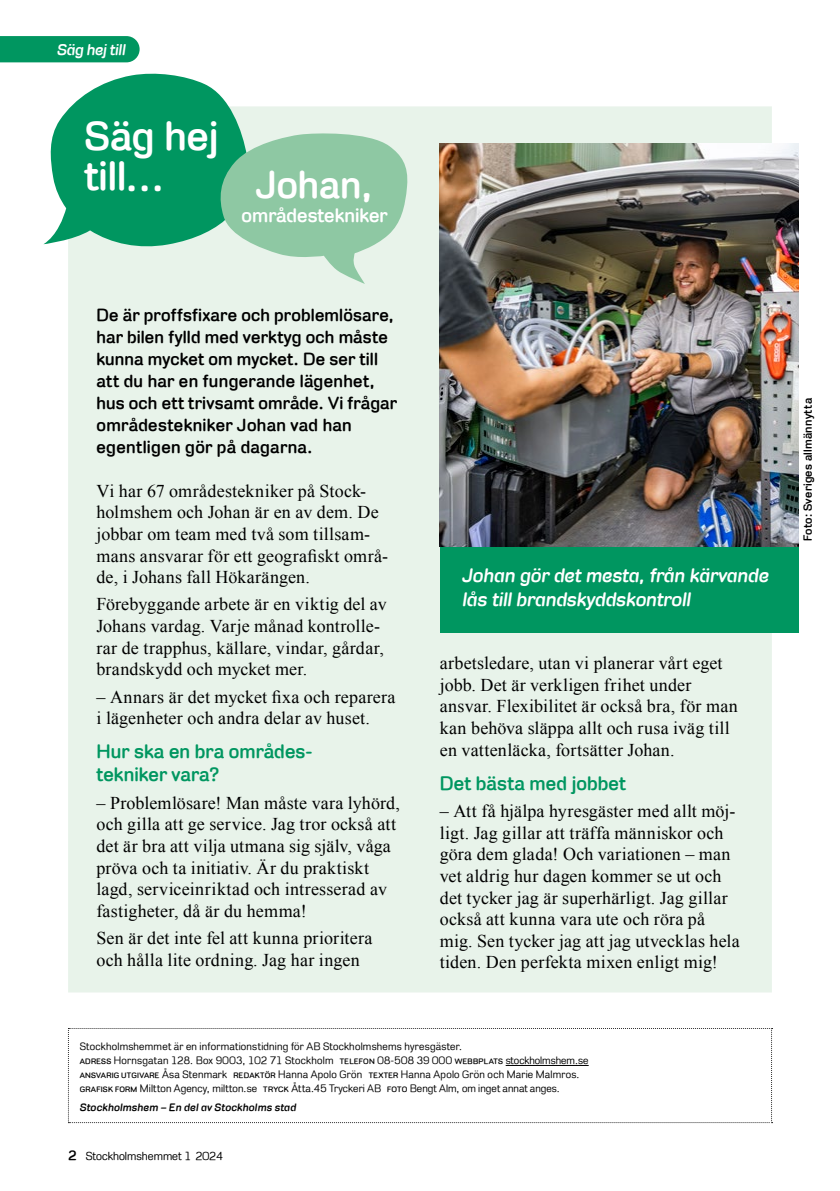
<style>
.page{position:relative;width:840px;height:1191px;background:#fff}
.page>*{position:absolute;margin:0;border:0;box-sizing:border-box;transform-origin:0 0}
.t1{font:700 42px/40px "Stockholm Runt";color:#fff}
.t2{font:700 40px "Stockholm Runt";color:#fff}
.t3{font:italic 700 20px/24px "Stockholm Runt";color:#fff}
.t4{font:700 20px/23px "Stockholm Runt";letter-spacing:.005em;color:#009660}
.t5{font:700 20px "Stockholm Runt";color:#fff}
.t6{font:18px/21.6px "Times New Roman";letter-spacing:.01em;color:#000}
.t7{font:700 18px/22px "Stockholm Runt";letter-spacing:.015em;color:#000}
.t8{font:italic 700 16px "Stockholm Runt";letter-spacing:-.005em;color:#fff}
.t9{font:700 12px "Stockholm Runt";letter-spacing:.02em;color:#000}
.t10{font:12px "Stockholm Runt";color:#000}
.t11{font:11px/14px "Stockholm Runt";letter-spacing:.02em;color:#000}
.t12{font:italic 700 11px "Stockholm Runt";letter-spacing:.02em;color:#000}
.s1{font-weight:700;font-size:8px}
.s2{font-weight:700;font-size:14px}
</style>
<div class="page">
<div style="left:68px;top:106px;width:703px;height:886px;background:#e8f3ea"></div>
<svg style="left:43px;top:73px;width:365px;height:211px;background:#84c9ab"></svg>
<div style="left:439px;top:546px;width:359px;height:86px;background:#009660"></div>
<img style="left:439px;top:143px;width:359px;height:403px">
<svg style="left:68px;top:1028px;width:704px;height:95px"></svg>
<hr style="left:505px;top:1065px;width:83px;height:1px;background:#000">
<div style="left:0;top:36px;width:139px;height:26px;background:#009660"></div>
<p class="t8" style="left:57px;top:41px;width:70px">Säg hej till</p>
<h1 class="t1" style="left:84px;top:115px;width:135px">Säg hej till…</h1>
<h2 class="t2" style="left:256px;top:162px;width:118px">Johan,</h2>
<p class="t5" style="left:241px;top:204px;width:147px">områdestekniker</p>
<p class="t7" style="left:96px;top:304px;width:302px">De är proffsfixare och problemlösare, har bilen fylld med verktyg och måste kunna mycket om mycket. De ser till att du har en fungerande lägenhet, hus och ett trivsamt område. Vi frågar områdestekniker Johan vad han egentligen gör på dagarna.</p>
<p class="t6" style="left:96px;top:479px;width:293px">Vi har 67 områdestekniker på Stock&shy;holmshem och Johan är en av dem. De jobbar om team med två som tillsam&shy;mans ansvarar för ett geografiskt områ&shy;de, i Johans fall Hökarängen.</p>
<p class="t6" style="left:96px;top:593px;width:292px">Förebyggande arbete är en viktig del av Johans vardag. Varje månad kontrolle&shy;rar de trapphus, källare, vindar, gårdar, brandskydd och mycket mer.</p>
<p class="t6" style="left:96px;top:685px;width:300px">– Annars är det mycket fixa och reparera i lägenheter och andra delar av huset.</p>
<p class="t4" style="left:96px;top:740px;width:217px">Hur ska en bra områdes&shy;tekniker vara?</p>
<p class="t6" style="left:96px;top:791px;width:305px">– Problemlösare! Man måste vara lyhörd, och gilla att ge service. Jag tror också att det är bra att vilja utmana sig själv, våga pröva och ta initiativ. Är du praktiskt lagd, serviceinriktad och intresserad av fastigheter, då är du hemma!</p>
<p class="t6" style="left:96px;top:927px;width:277px">Sen är det inte fel att kunna prioritera och hålla lite ordning. Jag har ingen</p>
<p class="t3" style="left:462px;top:562px;width:308px">Johan gör det mesta, från kärvande lås till brandskyddskontroll</p>
<p class="t6" style="left:439px;top:652px;width:299px">arbetsledare, utan vi planerar vårt eget jobb. Det är verkligen frihet under ansvar. Flexibilitet är också bra, för man kan behöva släppa allt och rusa iväg till en vattenläcka, fortsätter Johan.</p>
<p class="t4" style="left:439px;top:771px;width:187px">Det bästa med jobbet</p>
<p class="t6" style="left:439px;top:800px;width:301px">– Att få hjälpa hyresgäster med allt möj&shy;ligt. Jag gillar att träffa människor och göra dem glada! Och variationen – man vet aldrig hur dagen kommer se ut och det tycker jag är superhärligt. Jag gillar också att kunna vara ute och röra på mig. Sen tycker jag att jag utvecklas hela tiden. Den perfekta mixen enligt mig!</p>
<p class="t11" style="left:80px;top:1039px;width:510px">Stockholmshemmet är en informationstidning för AB Stockholmshems hyresgäster.<br><span class="s1">ADRESS</span> Hornsgatan 128. Box 9003, 102 71 Stockholm <span class="s1">TELEFON</span> 08-508 39 000 <span class="s1">WEBBPLATS</span> stockholmshem.se <span class="s1">ANSVARIG UTGIVARE</span> Åsa Stenmark <span class="s1">REDAKTÖR</span> Hanna Apolo Grön <span class="s1">TEXTER</span> Hanna Apolo Grön och Marie Malmros.<br><span class="s1">GRAFISK FORM</span> Miltton Agency, miltton.se <span class="s1">TRYCK</span> Åtta.45 Tryckeri AB <span class="s1">FOTO</span> Bengt Alm, om inget annat anges.</p>
<p class="t12" style="left:80px;top:1100px;width:218px">Stockholmshem – En del av Stockholms stad</p>
<p class="t10" style="left:68px;top:1148px;width:156px"><span class="s2">2</span> Stockholmshemmet 1 2024</p>
<p class="t9" style="left:800px;top:541px;width:144px;rotate:-90deg">Foto: Sveriges allmännytta</p>
</div>
